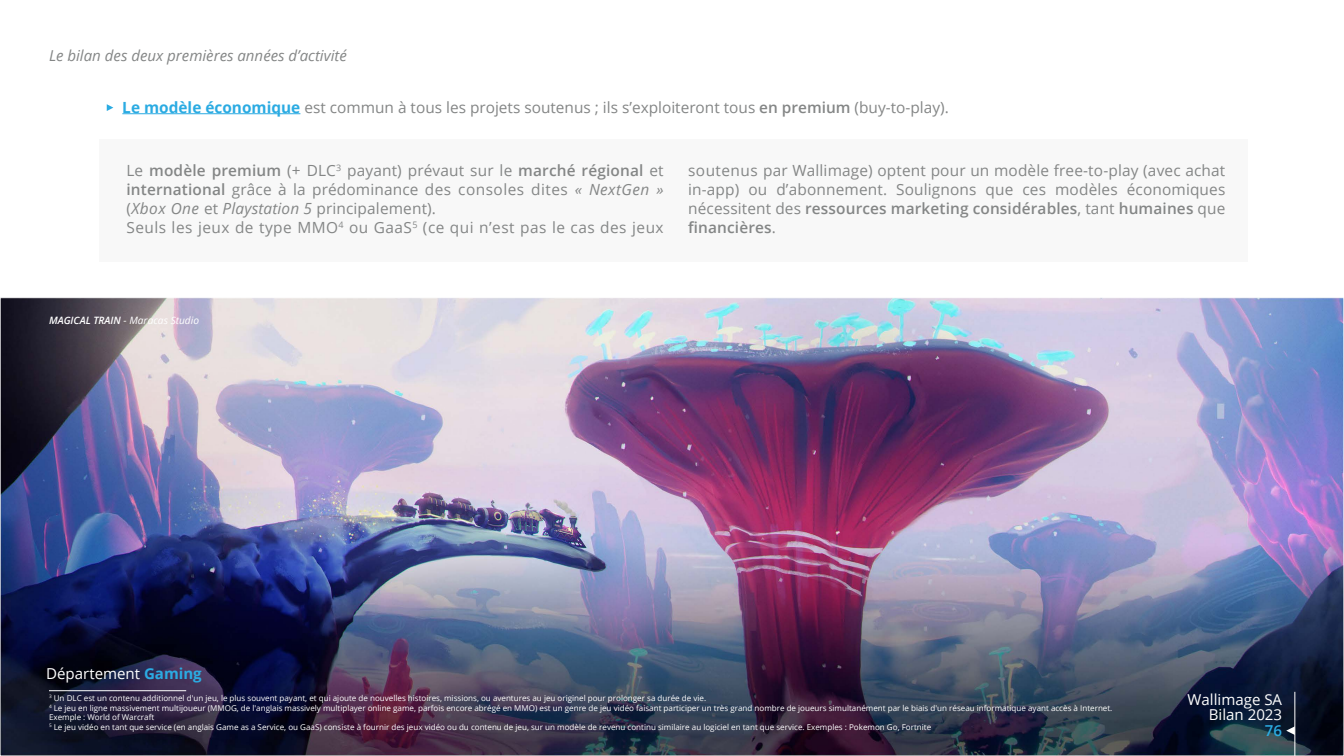
<style>
.page{position:relative;width:1344px;height:756px;background:#fff}
.page>*{position:absolute;margin:0;border:0;box-sizing:border-box;transform-origin:0 0}
.Corps_de_texte{font:15.4px/18.9px "Open Sans";letter-spacing:.01em;color:#848686;text-align:justify}
.Corps_de_texte-2{font:15.4px "Open Sans";letter-spacing:.03em;color:#848686}
.Footer___chapitre{font:italic 15.05px "Open Sans";color:#848686}
.t1{font:15.05px "Open Sans";color:#fff}
.t2{font:600 15.05px "Open Sans";color:#2babe2}
.t3{font:italic 10.15px "Open Sans";color:#fff}
.t4{font:8.05px/9.7px "Open Sans";color:#fff}
.s1{font-weight:700;color:#2babe2}
.s2{font-weight:600}
.s3{font-style:italic}
</style>
<div class="page">
<img style="left:2px;top:300px;width:1340px;height:454px">
<hr style="left:1294px;top:692px;width:1px;height:64px;background:#fff">
<svg style="left:1286px;top:726px;width:9px;height:9px"></svg>
<hr style="left:49px;top:691px;width:137px;height:1px;background:#fff">
<div style="left:100px;top:139px;width:1148px;height:122px;background:#f8f8f8"></div>
<hr style="left:122px;top:113px;width:178px;height:1px;background:#2babe2">
<svg style="left:107px;top:104px;width:6px;height:7px"></svg>
<p class="Footer___chapitre" style="left:49px;top:45px;width:299px">Le bilan des deux premières années d’activité</p>
<p class="Corps_de_texte" style="left:122px;top:97px;width:828px"><span class="s1">Le modèle économique</span> est commun à tous les projets soutenus ; ils s’exploiteront tous <span class="s2">en premium</span> (buy-to-play).</p>
<p class="Corps_de_texte" style="left:126px;top:161px;width:539px">Le <span class="s2">modèle premium</span> (+ DLC<sup>3</sup> payant) prévaut sur le <span class="s2">marché régional</span> et <span class="s2">international</span> grâce à la prédominance des consoles dites <span class="s3">« NextGen » </span>(<span class="s3">Xbox One</span> et <span class="s3">Playstation 5</span> principalement).</p>
<p class="Corps_de_texte-2" style="left:126px;top:217px;width:539px">Seuls les jeux de type MMO<sup>4</sup> ou GaaS<sup>5</sup> (ce qui n’est pas le cas des jeux</p>
<p class="Corps_de_texte" style="left:688px;top:161px;width:539px">soutenus par Wallimage) optent pour un modèle free-to-play (avec achat in-app) ou d’abonnement. Soulignons que ces modèles économiques nécessitent des <span class="s2">ressources marketing considérables</span>, tant <span class="s2">humaines</span> que <span class="s2">financières</span>.</p>
<p class="t3" style="left:49px;top:313px;width:152px"><span class="s2">MAGICAL TRAIN</span> - Maracas Studio</p>
<p class="t1" style="left:46px;top:664px;width:157px">Département <span class="s1">Gaming</span></p>
<p class="t4" style="left:49px;top:693px;width:659px"><sup>3</sup> Un DLC est un contenu additionnel d'un jeu, le plus souvent payant, et qui ajoute de nouvelles histoires, missions, ou aventures au jeu originel pour prolonger sa durée de vie.</p>
<p class="t4" style="left:49px;top:703px;width:1065px"><sup>4</sup> Le jeu en ligne massivement multijoueur (MMOG, de l'anglais massively multiplayer online game, parfois encore abrégé en MMO) est un genre de jeu vidéo faisant participer un très grand nombre de joueurs simultanément par le biais d'un réseau informatique ayant accès à Internet.<br>Exemple : World of Warcraft</p>
<p class="t4" style="left:49px;top:722px;width:884px"><sup>5</sup> Le jeu vidéo en tant que service (en anglais Game as a Service, ou GaaS) consiste à fournir des jeux vidéo ou du contenu de jeu, sur un modèle de revenu continu similaire au logiciel en tant que service. Exemples : Pokemon Go, Fortnite</p>
<p class="t1" style="left:1188px;top:689px;width:96px">Wallimage SA</p>
<p class="t2" style="left:1265px;top:720px;width:19px">76</p>
<p class="t1" style="left:1209px;top:705px;width:75px">Bilan 2023</p>
</div>
